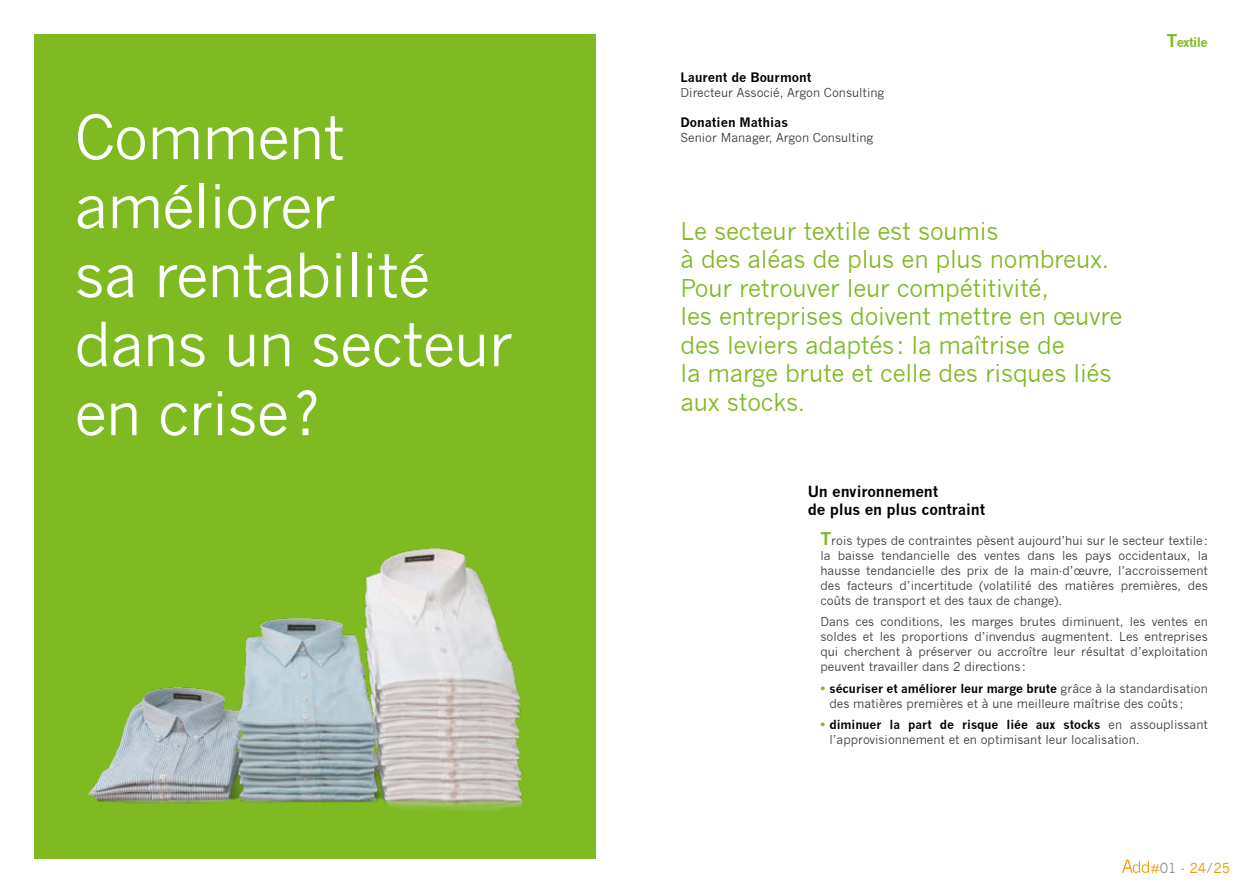
<style>
.page{position:relative;width:1259px;height:893px;background:#fff}
.page>*{position:absolute;margin:0;border:0;box-sizing:border-box;transform-origin:0 0}
.t1{font:60px/69px "News Gothic";letter-spacing:-.02em;color:#fff}
.t2{font:24px/28.5px "News Gothic";letter-spacing:-.01em;color:#7fba23}
.t3{font:700 15px/18px "News Gothic";letter-spacing:-.01em;color:#000}
.t4{font:13.5px "News Gothic";color:#f49700}
.t5{font:700 12.75px "News Gothic";color:#000}
.t6{font:700 12.75px "News Gothic";letter-spacing:-.04em;color:#7fba23}
.t7{font:12px/15px "News Gothic";color:#3a3a39;text-align:justify}
.s1{font-size:17.25px}
.s2{font-weight:700;font-size:17.25px;color:#7fba23}
.s3{font-weight:700;font-size:13.5px;color:#7fba23}
.s4{font-weight:700;color:#000}
.s5{color:#89949b}
</style>
<div class="page">
<div style="left:34px;top:34px;width:561px;height:825px;background:#7fba23"></div>
<img style="left:87px;top:548px;width:436px;height:263px">
<svg style="left:1122px;top:860px;width:27px;height:13px"></svg>
<h1 class="t1" style="left:74px;top:108px;width:440px">Comment améliorer<br>sa rentabilité dans un secteur en crise ?</h1>
<p class="t5" style="left:680px;top:72px;width:132px">Laurent de Bourmont</p>
<p class="t7" style="left:680px;top:86px;width:205px">Directeur Associé, Argon Consulting</p>
<p class="t5" style="left:680px;top:117px;width:109px">Donatien Mathias</p>
<p class="t7" style="left:680px;top:131px;width:194px">Senior Manager, Argon Consulting</p>
<h2 class="t2" style="left:680px;top:219px;width:443px">Le secteur textile est soumis<br>à des aléas de plus en plus nombreux.<br>Pour retrouver leur compétitivité,<br>les entreprises doivent mettre en œuvre des leviers adaptés : la maîtrise de<br>la marge brute et celle des risques liés aux stocks.</h2>
<p class="t6" style="left:1166px;top:37px;width:43px"><span class="s1">T</span>extile</p>
<p class="t3" style="left:807px;top:484px;width:179px">Un environnement<br>de plus en plus contraint</p>
<p class="t7" style="left:820px;top:534px;width:389px"><span class="s2">T</span>rois types de contraintes pèsent aujourd’hui sur le secteur textile : la baisse tendancielle des ventes dans les pays occidentaux, la hausse tendancielle des prix de la main-d’œuvre, l’accroissement des facteurs d’incertitude (volatilité des matières premières, des coûts de transport et des taux de change).</p>
<p class="t7" style="left:820px;top:615px;width:389px">Dans ces conditions, les marges brutes diminuent, les ventes en soldes et les proportions d’invendus augmentent. Les entreprises qui cherchent à préserver ou accroître leur résultat d’exploitation peuvent travailler dans 2 directions :</p>
<p class="t7" style="left:829px;top:682px;width:380px;text-indent:-9px"><span class="s3">•</span> <span class="s4">sécuriser et améliorer leur marge brute</span> grâce à la standardisation des matières premières et à une meilleure maîtrise des coûts ;</p>
<p class="t7" style="left:829px;top:718px;width:380px;text-indent:-9px"><span class="s3">•</span> <span class="s4">diminuer la part de risque liée aux stocks</span> en assouplissant l’approvisionnement et en optimisant leur localisation.</p>
<p class="t4" style="left:1150px;top:863px;width:81px">#<span class="s5">01 -</span> 24<span class="s5">/</span>25</p>
</div>
